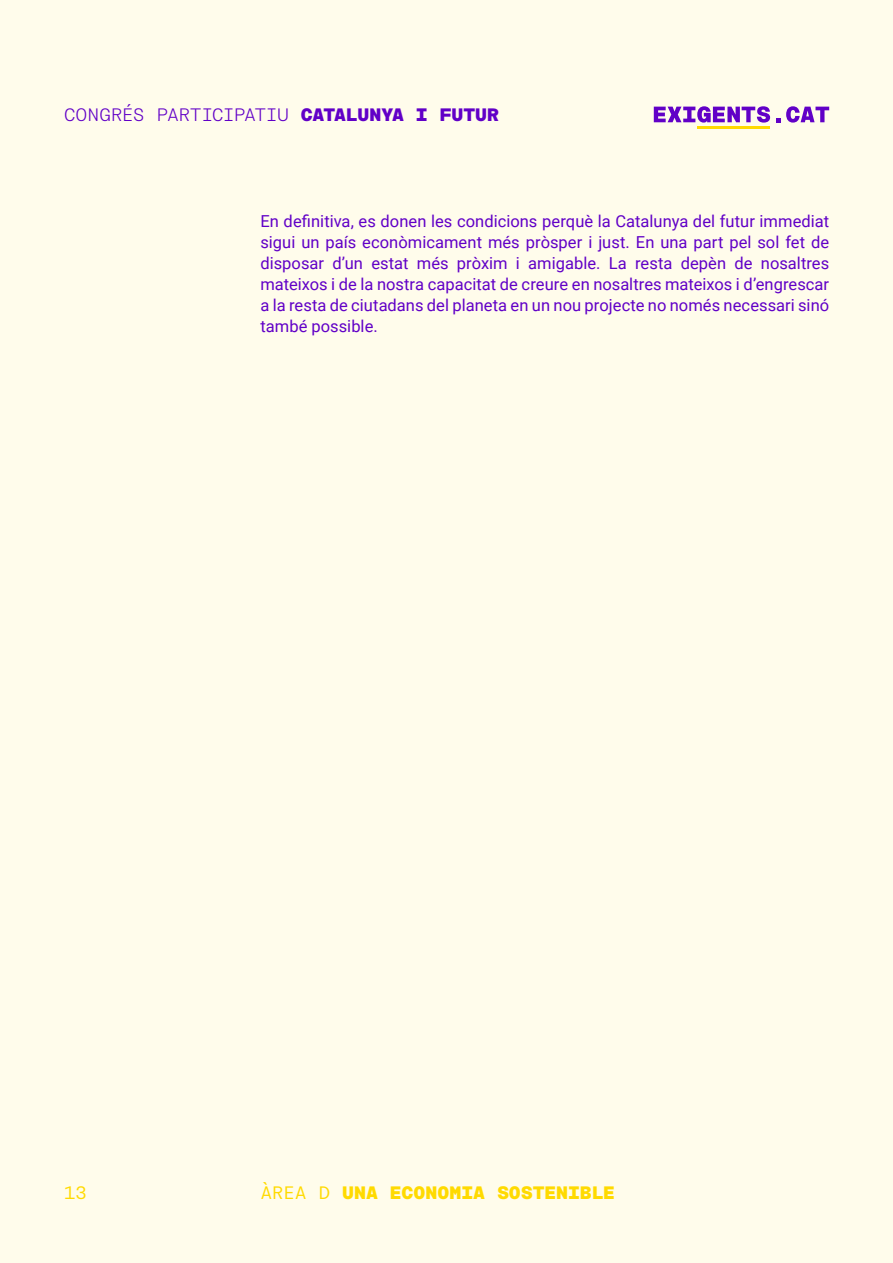
<style>
.page{position:relative;width:893px;height:1263px;background:#fffceb}
.page>*{position:absolute;margin:0;border:0;box-sizing:border-box;transform-origin:0 0}
.t1{font:300 18px "Rational TW Display";letter-spacing:-.035em;color:#6100c7}
.t2{font:800 18px "Rational TW Display";color:#ffda00}
.t3{font:18px "Rational TW Display";color:#ffda00}
.t4{font:16.5px/21px "Roboto";color:#6100c7;text-align:justify}
.s1{font-weight:800}
.s2{font-weight:400}
</style>
<div class="page">
<svg style="left:654px;top:106px;width:116px;height:17px"></svg>
<svg style="left:776px;top:118px;width:4px;height:4px"></svg>
<svg style="left:786px;top:106px;width:43px;height:17px"></svg>
<hr style="left:697px;top:126px;width:73px;height:3px;background:#ffda00">
<p class="t1" style="left:64px;top:104px;width:437px">CONGRÉS PARTICIPATIU <span class="s1">CATALUNYA I FUTUR</span></p>
<p class="t4" style="left:260px;top:210px;width:570px">En definitiva, es donen les condicions perquè la Catalunya del futur immediat sigui un país econòmicament més pròsper i just. En una part pel sol fet de disposar d’un estat més pròxim i amigable. La resta depèn de nosaltres mateixos i de la nostra capacitat de creure en nosaltres mateixos i d’engrescar a la resta de ciutadans del planeta en un nou projecte no només necessari sinó també possible.</p>
<p class="t3" style="left:64px;top:1182px;width:25px">13</p>
<p class="t2" style="left:260px;top:1182px;width:356px"><span class="s2">ÀREA D</span> UNA ECONOMIA SOSTENIBLE</p>
</div>
